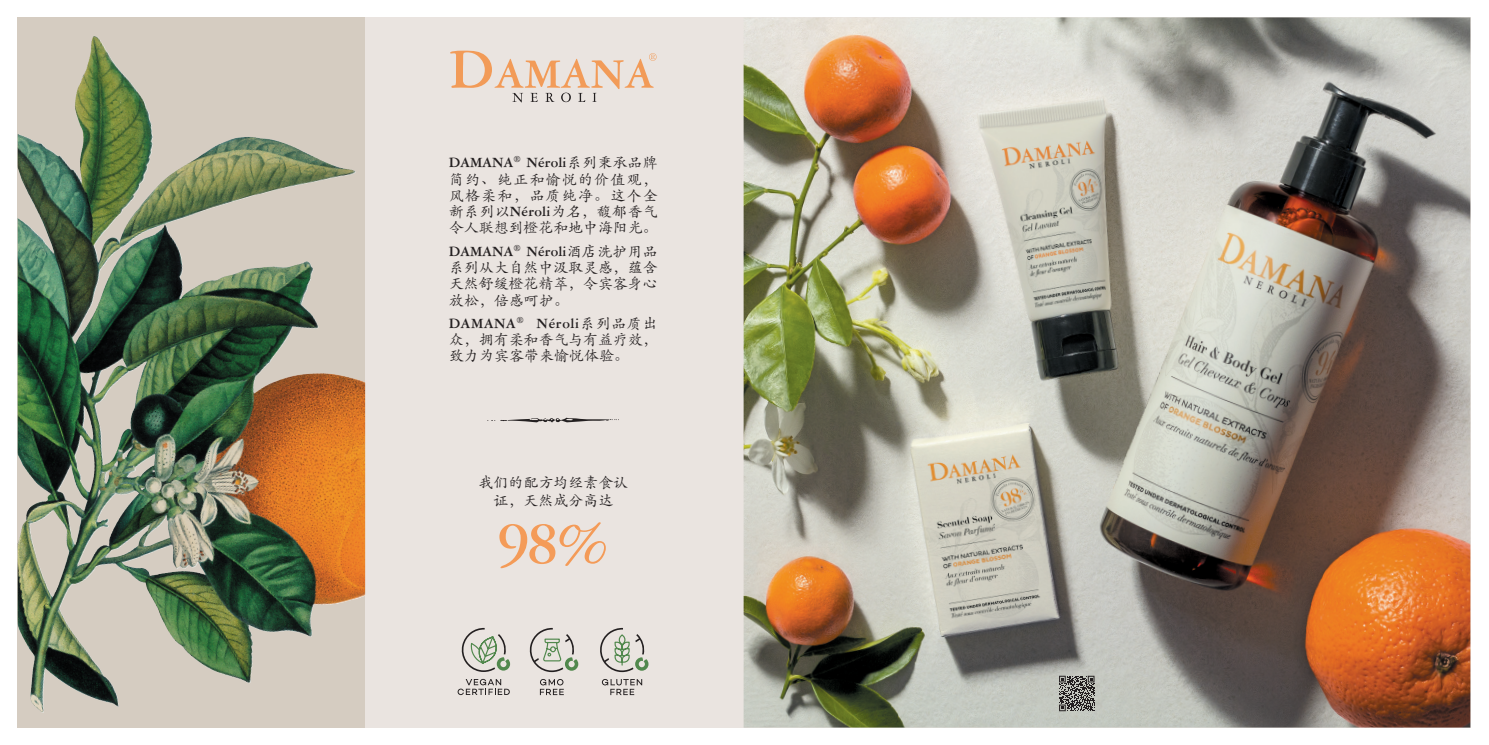
<style>
.page{position:relative;width:1489px;height:745px;background:#fff}
.page>*{position:absolute;margin:0;border:0;box-sizing:border-box;transform-origin:0 0}
.t1{font:700 63.88px "American Garamond BT";color:#f49b58}
.t2{font:15px/16.2px "ST Kaiti";color:#231f20;text-align:justify}
.t3{font:700 15px "American Garamond BT";letter-spacing:.01em;color:#231f20}
.t4{font:700 15px "American Garamond BT";letter-spacing:.04em;color:#231f20}
.s1{font-family:"ST Kaiti";font-weight:400}
.s2{font-family:"American Garamond BT";font-weight:700}
</style>
<div class="page">
<div style="left:18px;top:17px;width:1452px;height:710px;background:#e8e2dd"></div>
<img style="left:18px;top:17px;width:347px;height:710px">
<svg style="left:450px;top:51px;width:206px;height:51px"></svg>
<img style="left:76px;top:36px;width:18px;height:61px">
<img style="left:743px;top:17px;width:727px;height:710px">
<svg style="left:457px;top:678px;width:53px;height:16px"></svg>
<svg style="left:461px;top:627px;width:49px;height:44px"></svg>
<svg style="left:540px;top:679px;width:24px;height:15px"></svg>
<svg style="left:529px;top:627px;width:49px;height:44px"></svg>
<svg style="left:602px;top:679px;width:40px;height:15px"></svg>
<svg style="left:600px;top:627px;width:48px;height:44px"></svg>
<svg style="left:1058px;top:675px;width:36px;height:35px"></svg>
<svg style="left:487px;top:417px;width:132px;height:5px"></svg>
<p class="t3" style="left:448px;top:153px;width:210px">DAMANA<sup>®</sup> Néroli<span class="s1">系列秉承品牌</span></p>
<p class="t2" style="left:448px;top:170px;width:210px">简约、纯正和愉悦的价值观，风格柔和，品质纯净。这个全新系列以<span class="s2">Néroli</span>为名，馥郁香气令人联想到橙花和地中海阳光。</p>
<p class="t3" style="left:448px;top:242px;width:210px">DAMANA<sup>®</sup> Néroli<span class="s1">酒店洗护用品</span></p>
<p class="t2" style="left:448px;top:259px;width:210px">系列从大自然中汲取灵感，蕴含天然舒缓橙花精萃，令宾客身心放松，倍感呵护。</p>
<p class="t4" style="left:448px;top:314px;width:210px">DAMANA<sup>®</sup> Néroli<span class="s1">系列品质出</span></p>
<p class="t2" style="left:448px;top:331px;width:210px">众，拥有柔和香气与有益疗效，致力为宾客带来愉悦体验。</p>
<p class="t2" style="left:478px;top:473px;width:151px;line-height:17.5px;text-align:center">我们的配方均经素食认证，天然成分高达</p>
<h1 class="t1" style="left:497px;top:504px;width:113px">98%</h1>
</div>
